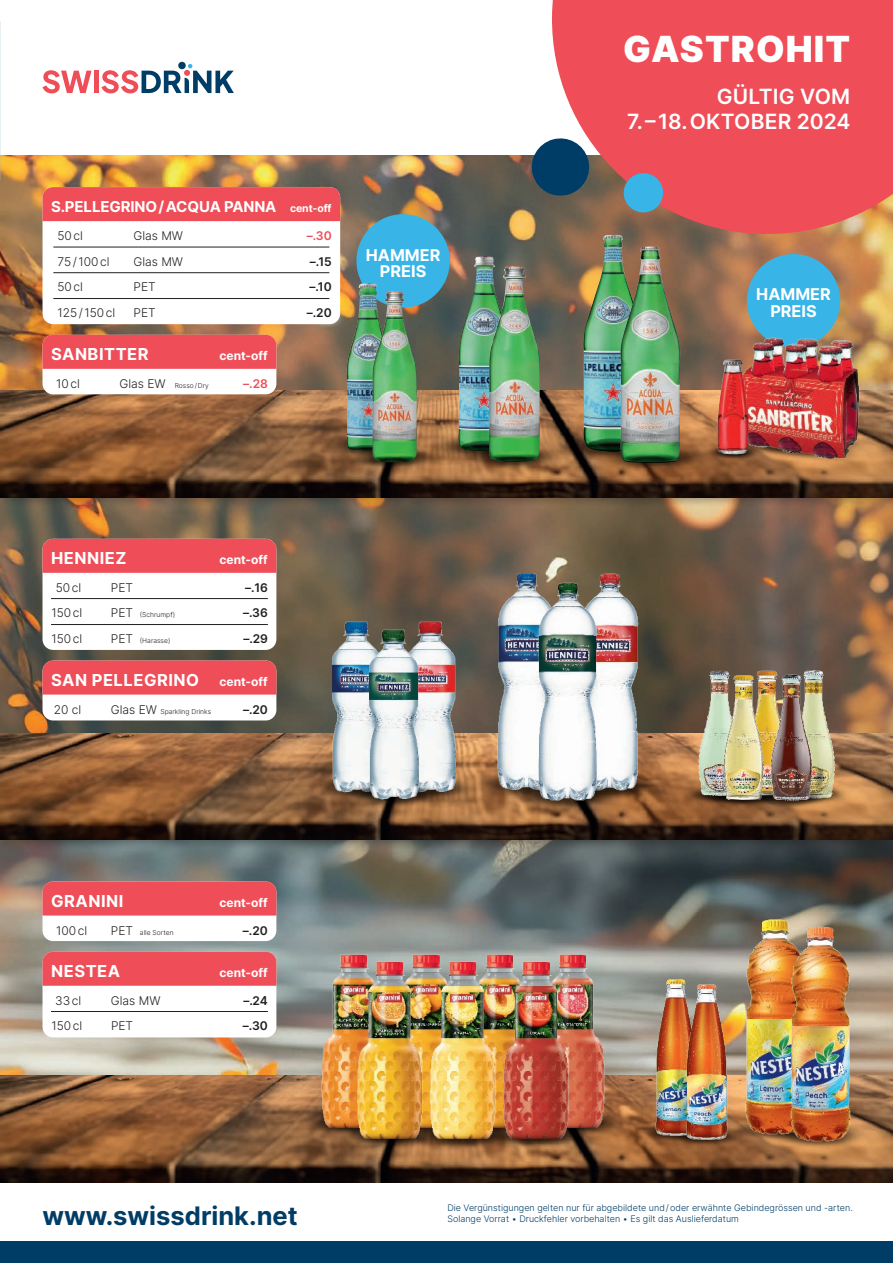
<style>
.page{position:relative;width:893px;height:1263px;background:#fff}
.page>*{position:absolute;margin:0;border:0;box-sizing:border-box;transform-origin:0 0}
.t1{font:900 36px "Inter";letter-spacing:.03em;color:#fff}
.t2{font:700 25.5px "Inter";color:#003d66}
.t3{font:600 21px/25.2px "Inter";letter-spacing:.01em;color:#fff;text-align:right}
.t4{font:700 16.5px "Inter";letter-spacing:.03em;color:#fff}
.t5{font:700 16.2px/16.2px "Inter";color:#fff;text-align:center}
.t6{font:700 15px "Inter";letter-spacing:-.01em;color:#fff}
.t7{font:300 12px "Inter";color:#231f20}
.t8{font:600 12px "Inter";color:#231f20}
.t9{font:700 12px "Inter";color:#fff}
.t10{font:600 12px "Inter";color:#ef4d58}
.t11{font:300 9px "Inter";color:#003d66}
.t12{font:300 6.75px "Inter";color:#231f20}
.s1{font-size:10.5px}
.s2{font-size:12px}
</style>
<div class="page">
<img style="left:0;top:155px;width:893px;height:921px">
<div style="left:356px;top:214px;width:94px;height:94px;background:#39b4e7;border-radius:50%"></div>
<div style="left:747px;top:254px;width:93px;height:94px;background:#39b4e7;border-radius:50%"></div>
<svg style="left:0;top:497px;width:893px;height:11px;background:#745c45"></svg>
<img style="left:0;top:391px;width:893px;height:106px">
<svg style="left:0;top:840px;width:893px;height:10px;background:#575e5c"></svg>
<img style="left:0;top:733px;width:893px;height:107px">
<img style="left:0;top:1076px;width:893px;height:106px">
<div style="left:43px;top:881px;width:233px;height:60px;background:#fff;border-radius:11px"></div>
<div style="left:43px;top:881px;width:233px;height:34px;background:#ef4d58"></div>
<img style="left:303px;top:773px;width:30px;height:30px">
<img style="left:317px;top:615px;width:75px;height:183px">
<img style="left:455px;top:798px;width:34px;height:5px">
<img style="left:392px;top:615px;width:78px;height:183px">
<img style="left:333px;top:780px;width:122px;height:30px">
<img style="left:354px;top:622px;width:79px;height:184px">
<img style="left:638px;top:770px;width:36px;height:32px">
<img style="left:575px;top:570px;width:71px;height:223px">
<img style="left:457px;top:766px;width:37px;height:35px">
<img style="left:493px;top:570px;width:68px;height:221px">
<img style="left:494px;top:778px;width:144px;height:35px">
<img style="left:533px;top:578px;width:67px;height:226px">
<img style="left:325px;top:1139px;width:72px;height:12px">
<img style="left:397px;top:1139px;width:74px;height:12px">
<img style="left:471px;top:1139px;width:131px;height:12px">
<img style="left:573px;top:1107px;width:65px;height:32px">
<img style="left:288px;top:1107px;width:66px;height:32px">
<img style="left:538px;top:951px;width:70px;height:177px">
<img style="left:320px;top:951px;width:67px;height:177px">
<img style="left:392px;top:951px;width:67px;height:177px">
<img style="left:465px;top:951px;width:70px;height:177px">
<img style="left:354px;top:959px;width:70px;height:180px">
<img style="left:429px;top:959px;width:67px;height:180px">
<img style="left:500px;top:959px;width:73px;height:180px">
<img style="left:696px;top:805px;width:46px;height:4px">
<img style="left:835px;top:783px;width:20px;height:22px">
<img style="left:790px;top:669px;width:47px;height:130px">
<img style="left:744px;top:670px;width:47px;height:112px">
<img style="left:675px;top:782px;width:92px;height:23px">
<img style="left:695px;top:668px;width:49px;height:130px">
<img style="left:721px;top:673px;width:44px;height:127px">
<img style="left:742px;top:787px;width:93px;height:22px">
<img style="left:767px;top:674px;width:48px;height:128px">
<div style="left:43px;top:660px;width:233px;height:60px;background:#fff;border-radius:11px"></div>
<div style="left:43px;top:660px;width:233px;height:34px;background:#ef4d58"></div>
<img style="left:0;top:21px;width:1px;height:160px">
<div style="left:0;top:1242px;width:893px;height:21px;background:#003d66"></div>
<svg style="left:43px;top:70px;width:49px;height:23px"></svg>
<div style="left:94px;top:71px;width:5px;height:22px;background:#ef4d58"></div>
<svg style="left:102px;top:64px;width:132px;height:29px"></svg>
<svg style="left:551px;top:0;width:342px;height:235px;background:#e6575e"></svg>
<svg style="left:529px;top:135px;width:63px;height:64px;background:#3c6078"></svg>
<svg style="left:621px;top:171px;width:44px;height:44px;background:#6b92af"></svg>
<div style="left:43px;top:539px;width:233px;height:111px;background:#fff;border-radius:11px"></div>
<div style="left:43px;top:539px;width:233px;height:34px;background:#ef4d58"></div>
<hr style="left:51px;top:598px;width:217px;height:1px;background:#231f20">
<hr style="left:51px;top:624px;width:217px;height:1px;background:#231f20">
<div style="left:43px;top:952px;width:233px;height:85px;background:#fff;border-radius:11px"></div>
<div style="left:43px;top:952px;width:233px;height:34px;background:#ef4d58"></div>
<hr style="left:51px;top:1011px;width:217px;height:1px;background:#231f20">
<img style="left:697px;top:421px;width:188px;height:51px">
<img style="left:701px;top:413px;width:189px;height:51px">
<img style="left:740px;top:337px;width:120px;height:122px">
<img style="left:720px;top:443px;width:48px;height:17px">
<img style="left:717px;top:359px;width:31px;height:95px">
<img style="left:548px;top:430px;width:37px;height:33px">
<img style="left:585px;top:440px;width:135px;height:34px">
<img style="left:583px;top:235px;width:61px;height:217px">
<img style="left:620px;top:246px;width:60px;height:217px">
<img style="left:434px;top:430px;width:114px;height:14px">
<img style="left:449px;top:441px;width:129px;height:32px">
<img style="left:458px;top:256px;width:52px;height:195px">
<img style="left:489px;top:266px;width:51px;height:196px">
<div style="left:43px;top:335px;width:233px;height:59px;background:#fff;border-radius:11px"></div>
<div style="left:43px;top:335px;width:233px;height:34px;background:#ef4d58"></div>
<img style="left:756px;top:1120px;width:123px;height:30px">
<img style="left:733px;top:1113px;width:51px;height:30px">
<img style="left:739px;top:914px;width:73px;height:224px">
<img style="left:784px;top:922px;width:73px;height:224px">
<img style="left:655px;top:1124px;width:98px;height:24px">
<img style="left:629px;top:1119px;width:49px;height:24px">
<img style="left:647px;top:974px;width:55px;height:167px">
<img style="left:678px;top:979px;width:55px;height:167px">
<div style="left:43px;top:187px;width:297px;height:137px;background:#fff;border-radius:11px"></div>
<div style="left:43px;top:187px;width:297px;height:34px;background:#ef4d58"></div>
<hr style="left:53px;top:247px;width:276px;height:1px;background:#231f20">
<hr style="left:53px;top:272px;width:276px;height:1px;background:#231f20">
<hr style="left:53px;top:298px;width:276px;height:1px;background:#231f20">
<img style="left:311px;top:430px;width:123px;height:31px">
<img style="left:347px;top:283px;width:30px;height:161px">
<img style="left:338px;top:444px;width:112px;height:28px">
<img style="left:372px;top:291px;width:45px;height:172px">
<h3 class="t6" style="left:51px;top:195px;width:282px">S.PELLEGRINO/ACQUA PANNA <span class="s1">cent-off</span></h3>
<h3 class="t7" style="left:57px;top:227px;width:27px">50cl</h3>
<h3 class="t7" style="left:134px;top:227px;width:51px">Glas MW</h3>
<h3 class="t10" style="left:307px;top:227px;width:27px">–.30</h3>
<h3 class="t7" style="left:57px;top:253px;width:53px">75/ 100cl</h3>
<h3 class="t7" style="left:134px;top:253px;width:51px">Glas MW</h3>
<h3 class="t8" style="left:310px;top:252px;width:23px">–.15</h3>
<h3 class="t7" style="left:57px;top:279px;width:27px">50cl</h3>
<h3 class="t7" style="left:134px;top:279px;width:24px">PET</h3>
<h3 class="t8" style="left:309px;top:278px;width:24px">–.10</h3>
<h3 class="t7" style="left:57px;top:304px;width:59px">125/ 150cl</h3>
<h3 class="t7" style="left:134px;top:304px;width:24px">PET</h3>
<h3 class="t8" style="left:307px;top:304px;width:26px">–.20</h3>
<h3 class="t4" style="left:51px;top:341px;width:99px">SANBITTER</h3>
<h3 class="t9" style="left:219px;top:346px;width:50px">cent-off</h3>
<h3 class="t7" style="left:56px;top:375px;width:25px">10cl</h3>
<p class="t12" style="left:119px;top:381px;width:91px"><span class="s2">Glas EW</span> Rosso/Dry</p>
<h3 class="t10" style="left:243px;top:374px;width:26px">–.28</h3>
<h3 class="t5" style="left:366px;top:246px;width:76px">HAMMER<br>PREIS</h3>
<h3 class="t4" style="left:51px;top:545px;width:77px">HENNIEZ</h3>
<h3 class="t9" style="left:219px;top:550px;width:50px">cent-off</h3>
<h3 class="t7" style="left:56px;top:579px;width:27px">50cl</h3>
<h3 class="t7" style="left:111px;top:579px;width:24px">PET</h3>
<h3 class="t8" style="left:245px;top:578px;width:24px">–.16</h3>
<h3 class="t7" style="left:51px;top:604px;width:32px">150cl</h3>
<p class="t12" style="left:111px;top:610px;width:66px"><span class="s2">PET</span> (Schrumpf)</p>
<h3 class="t8" style="left:243px;top:604px;width:26px">–.36</h3>
<h3 class="t7" style="left:51px;top:630px;width:32px">150cl</h3>
<p class="t12" style="left:111px;top:635px;width:61px"><span class="s2">PET</span> (Harasse)</p>
<h3 class="t8" style="left:243px;top:629px;width:26px">–.29</h3>
<h3 class="t4" style="left:51px;top:667px;width:218px">SAN PELLEGRINO <span class="s2">cent-off</span></h3>
<h3 class="t7" style="left:54px;top:701px;width:29px">20 cl</h3>
<p class="t12" style="left:111px;top:706px;width:102px"><span class="s2">Glas EW</span> Sparkling Drinks</p>
<h3 class="t8" style="left:243px;top:700px;width:26px">–.20</h3>
<h3 class="t4" style="left:51px;top:888px;width:74px">GRANINI</h3>
<h3 class="t9" style="left:219px;top:893px;width:50px">cent-off</h3>
<h3 class="t7" style="left:56px;top:922px;width:33px">100cl</h3>
<p class="t12" style="left:111px;top:927px;width:64px"><span class="s2">PET</span> alle Sorten</p>
<h3 class="t8" style="left:243px;top:921px;width:26px">–.20</h3>
<h3 class="t4" style="left:51px;top:958px;width:71px">NESTEA</h3>
<h3 class="t9" style="left:219px;top:963px;width:50px">cent-off</h3>
<h3 class="t7" style="left:55px;top:992px;width:28px">33cl</h3>
<h3 class="t7" style="left:111px;top:992px;width:51px">Glas MW</h3>
<h3 class="t8" style="left:243px;top:991px;width:26px">–.24</h3>
<h3 class="t7" style="left:51px;top:1017px;width:32px">150cl</h3>
<h3 class="t7" style="left:111px;top:1017px;width:24px">PET</h3>
<h3 class="t8" style="left:243px;top:1017px;width:27px">–.30</h3>
<h1 class="t1" style="left:623px;top:22px;width:229px">GASTROHIT</h1>
<h3 class="t3" style="left:627px;top:83px;width:225px">GÜLTIG VOM<br>7.– 18.OKTOBER 2024</h3>
<h3 class="t5" style="left:756px;top:286px;width:76px">HAMMER<br>PREIS</h3>
<p class="t11" style="left:447px;top:1201px;width:407px">Die Vergünstigungen gelten nur für abgebildete und/oder erwähnte Gebindegrössen und -arten.</p>
<h2 class="t2" style="left:43px;top:1196px;width:257px">www.swissdrink.net</h2>
<p class="t11" style="left:447px;top:1212px;width:293px">Solange Vorrat • Druckfehler vorbehalten • Es gilt das Auslieferdatum</p>
</div>
